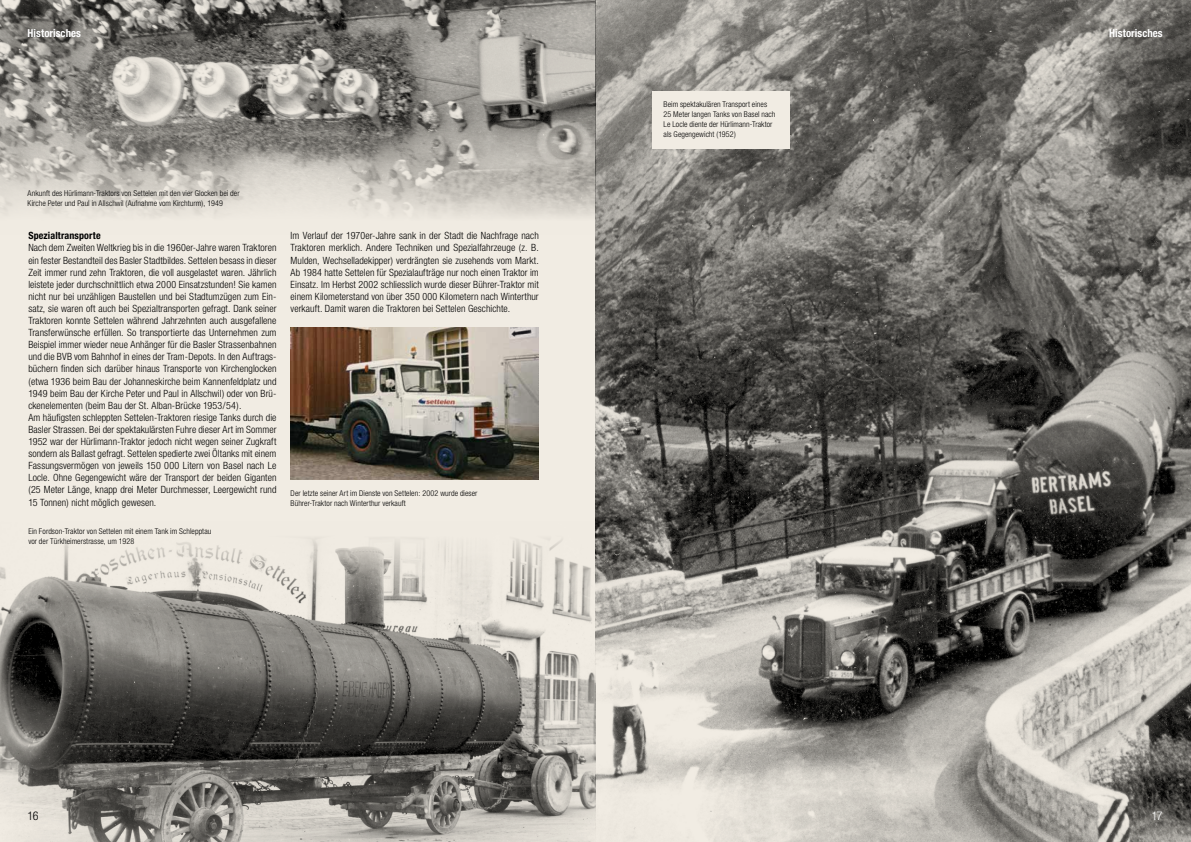
<style>
.page{position:relative;width:1191px;height:842px;background:#f1ece3}
.page>*{position:absolute;margin:0;border:0;box-sizing:border-box;transform-origin:0 0}
.t1{font:300 condensed 12px "Helvetica Neue";color:#000}
.t2{font:300 condensed 12px "Helvetica Neue";color:#fff}
.t3{font:700 condensed 11px "Helvetica Neue";letter-spacing:.005em;color:#fff}
.t4{font:300 condensed 10px/12.1px "Helvetica Neue";letter-spacing:.005em;color:#000}
.t5{font:700 condensed 10px "Helvetica Neue";letter-spacing:.015em;color:#000}
.t6{font:300 condensed 8px/10px "Helvetica Neue";letter-spacing:.01em;color:#000}
</style>
<div class="page">
<img style="left:596px;top:0;width:595px;height:842px">
<img style="left:0;top:0;width:595px;height:217px">
<img style="left:0;top:538px;width:595px;height:304px">
<img style="left:291px;top:327px;width:248px;height:152px">
<div style="left:652px;top:91px;width:137px;height:58px;background:#f1ece3"></div>
<p class="t3" style="left:28px;top:26px;width:55px">Historisches</p>
<p class="t6" style="left:28px;top:188px;width:213px">Ankunft des Hürlimann-Traktors von Settelen mit den vier Glocken bei der<br>Kirche Peter und Paul in Allschwil (Aufnahme vom Kirchturm), 1949</p>
<p class="t5" style="left:28px;top:230px;width:74px">Spezialtransporte</p>
<p class="t4" style="left:28px;top:242px;width:250px">Nach dem Zweiten Weltkrieg bis in die 1960er-Jahre waren Traktoren ein fester Bestandteil des Basler Stadtbildes. Settelen besass in dieser Zeit immer rund zehn Traktoren, die voll ausgelastet waren. Jährlich leistete jeder durchschnittlich etwa 2000 Einsatzstunden! Sie kamen nicht nur bei unzähligen Baustellen und bei Stadtumzügen zum Ein&shy;satz, sie waren oft auch bei Spezialtransporten gefragt. Dank seiner Traktoren konnte Settelen während Jahrzehnten auch ausgefallene Transferwünsche erfüllen. So transportierte das Unternehmen zum Beispiel immer wieder neue Anhänger für die Basler Strassenbahnen und die BVB vom Bahnhof in eines der Tram-Depots. In den Auftrags&shy;büchern finden sich darüber hinaus Transporte von Kirchenglocken (etwa 1936 beim Bau der Johanneskirche beim Kannenfeldplatz und 1949 beim Bau der Kirche Peter und Paul in Allschwil) oder von Brü&shy;ckenelementen (beim Bau der St. Alban-Brücke 1953/54).<br>Am häufigsten schleppten Settelen-Traktoren riesige Tanks durch die Basler Strassen. Bei der spektakulärsten Fuhre dieser Art im Sommer 1952 war der Hürlimann-Traktor jedoch nicht wegen seiner Zugkraft sondern als Ballast gefragt. Settelen spedierte zwei Öltanks mit einem Fassungsvermögen von jeweils 150 000 Litern von Basel nach Le Locle. Ohne Gegengewicht wäre der Transport der beiden Giganten (25 Meter Länge, knapp drei Meter Durchmesser, Leergewicht rund 15 Tonnen) nicht möglich gewesen.</p>
<p class="t6" style="left:28px;top:526px;width:184px">Ein Fordson-Traktor von Settelen mit einem Tank im Schlepptau vor der Türkheimerstrasse, um 1928</p>
<p class="t4" style="left:291px;top:230px;width:250px;text-align:justify">Im Verlauf der 1970er-Jahre sank in der Stadt die Nachfrage nach Traktoren merklich. Andere Techniken und Spezialfahrzeuge (z. B.<br>Mulden, Wechselladekipper) verdrängten sie zusehends vom Markt.<br>Ab 1984 hatte Settelen für Spezialaufträge nur noch einen Traktor im Einsatz. Im Herbst 2002 schliesslich wurde dieser Bührer-Traktor mit einem Kilometerstand von über 350 000 Kilometern nach Winterthur verkauft. Damit waren die Traktoren bei Settelen Geschichte.</p>
<p class="t6" style="left:291px;top:488px;width:188px">Der letzte seiner Art im Dienste von Settelen: 2002 wurde dieser<br>Bührer-Traktor nach Winterthur verkauft</p>
<p class="t1" style="left:28px;top:809px;width:12px">16</p>
<p class="t6" style="left:663px;top:99px;width:113px">Beim spektakulären Transport eines 25 Meter langen Tanks von Basel nach Le Locle diente der Hürlimann-Traktor als Gegengewicht (1952)</p>
<p class="t3" style="left:1109px;top:26px;width:55px">Historisches</p>
<p class="t2" style="left:1151px;top:809px;width:12px">17</p>
</div>
